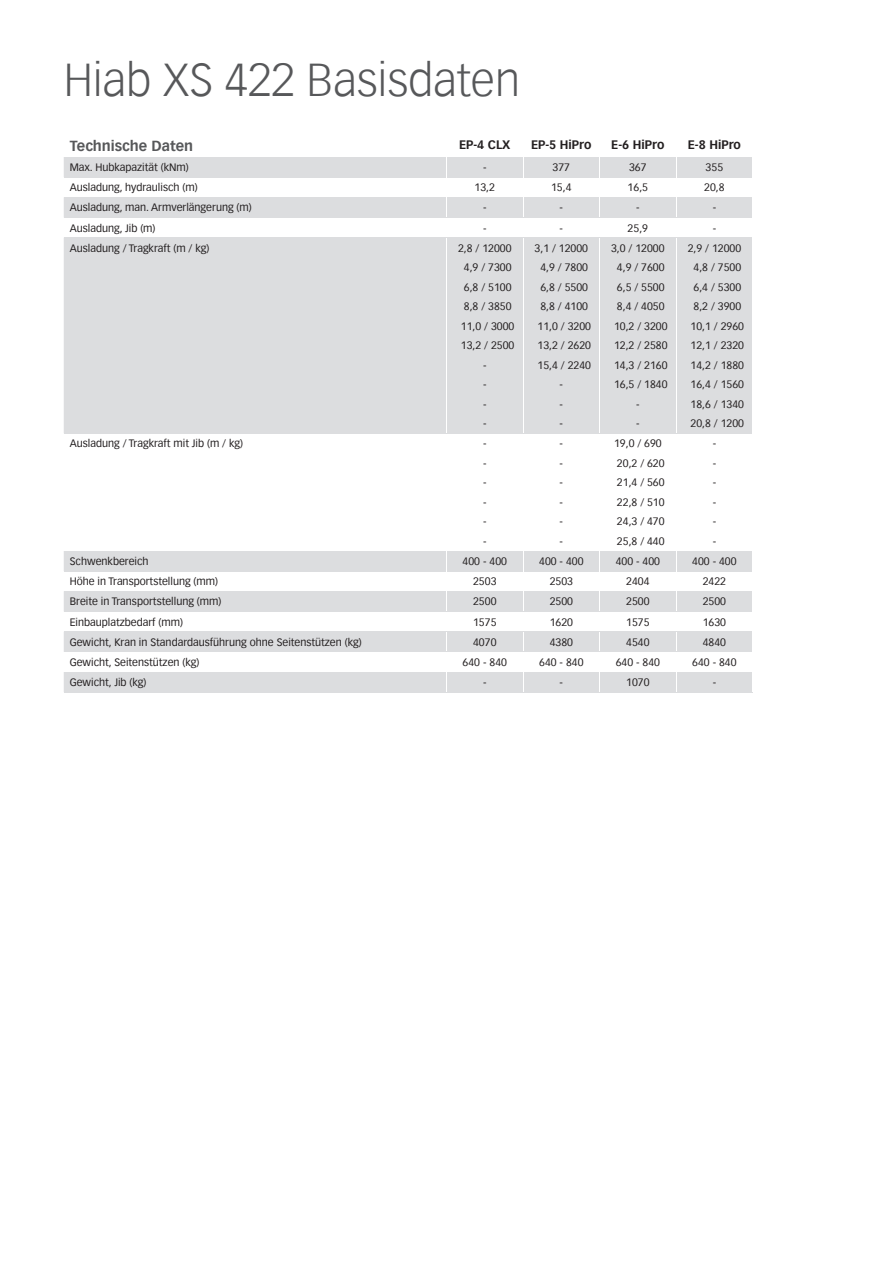
<style>
.page{position:relative;width:893px;height:1263px;background:#fff}
.page>*{position:absolute;margin:0;border:0;box-sizing:border-box;transform-origin:0 0}
.t1{font:300 45px "Vectora Com";color:#57585a}
.t2{font:700 14.25px "Vectora Com";color:#57585a}
.t3{font:700 12px "Vectora Com";color:#231f20}
.t4{font:10.5px/19.5px "Vectora Com";color:#231f20;text-align:center}
</style>
<div class="page">
<svg style="left:64px;top:157px;width:688px;height:535px;fill:#dcdddf"></svg>
<hr style="left:64px;top:177px;width:382px;height:1px;background:#dcdddf">
<hr style="left:446px;top:177px;width:77px;height:1px;background:#dcdddf">
<hr style="left:523px;top:177px;width:76px;height:1px;background:#dcdddf">
<hr style="left:599px;top:177px;width:77px;height:1px;background:#dcdddf">
<hr style="left:676px;top:177px;width:76px;height:1px;background:#dcdddf">
<hr style="left:64px;top:197px;width:382px;height:1px;background:#dcdddf">
<hr style="left:446px;top:197px;width:77px;height:1px;background:#dcdddf">
<hr style="left:523px;top:197px;width:76px;height:1px;background:#dcdddf">
<hr style="left:599px;top:197px;width:77px;height:1px;background:#dcdddf">
<hr style="left:676px;top:197px;width:76px;height:1px;background:#dcdddf">
<hr style="left:64px;top:217px;width:382px;height:1px;background:#dcdddf">
<hr style="left:446px;top:217px;width:77px;height:1px;background:#dcdddf">
<svg style="left:446px;top:157px;width:1px;height:80px"></svg>
<hr style="left:523px;top:217px;width:76px;height:1px;background:#dcdddf">
<svg style="left:523px;top:157px;width:1px;height:80px"></svg>
<hr style="left:599px;top:217px;width:77px;height:1px;background:#dcdddf">
<svg style="left:599px;top:157px;width:1px;height:80px"></svg>
<hr style="left:676px;top:217px;width:76px;height:1px;background:#dcdddf">
<svg style="left:676px;top:157px;width:1px;height:80px"></svg>
<hr style="left:64px;top:237px;width:382px;height:1px;background:#dcdddf">
<hr style="left:446px;top:237px;width:77px;height:1px;background:#dcdddf">
<hr style="left:446px;top:238px;width:1px;height:195px;background:#fff">
<hr style="left:523px;top:237px;width:76px;height:1px;background:#dcdddf">
<hr style="left:523px;top:238px;width:1px;height:195px;background:#fff">
<hr style="left:599px;top:237px;width:77px;height:1px;background:#dcdddf">
<hr style="left:599px;top:238px;width:1px;height:195px;background:#fff">
<hr style="left:676px;top:237px;width:76px;height:1px;background:#dcdddf">
<hr style="left:676px;top:238px;width:1px;height:195px;background:#fff">
<hr style="left:64px;top:433px;width:382px;height:1px;background:#dcdddf">
<hr style="left:446px;top:433px;width:77px;height:1px;background:#dcdddf">
<hr style="left:446px;top:434px;width:1px;height:117px;background:#fff">
<hr style="left:523px;top:433px;width:76px;height:1px;background:#dcdddf">
<hr style="left:523px;top:434px;width:1px;height:117px;background:#fff">
<hr style="left:599px;top:433px;width:77px;height:1px;background:#dcdddf">
<hr style="left:599px;top:434px;width:1px;height:117px;background:#fff">
<hr style="left:676px;top:433px;width:76px;height:1px;background:#dcdddf">
<hr style="left:676px;top:434px;width:1px;height:117px;background:#fff">
<hr style="left:64px;top:551px;width:382px;height:1px;background:#dcdddf">
<hr style="left:446px;top:551px;width:77px;height:1px;background:#dcdddf">
<hr style="left:523px;top:551px;width:76px;height:1px;background:#dcdddf">
<hr style="left:599px;top:551px;width:77px;height:1px;background:#dcdddf">
<hr style="left:676px;top:551px;width:76px;height:1px;background:#dcdddf">
<hr style="left:64px;top:571px;width:382px;height:1px;background:#dcdddf">
<hr style="left:446px;top:571px;width:77px;height:1px;background:#dcdddf">
<hr style="left:523px;top:571px;width:76px;height:1px;background:#dcdddf">
<hr style="left:599px;top:571px;width:77px;height:1px;background:#dcdddf">
<hr style="left:676px;top:571px;width:76px;height:1px;background:#dcdddf">
<hr style="left:64px;top:591px;width:382px;height:1px;background:#dcdddf">
<hr style="left:446px;top:591px;width:77px;height:1px;background:#dcdddf">
<hr style="left:523px;top:591px;width:76px;height:1px;background:#dcdddf">
<hr style="left:599px;top:591px;width:77px;height:1px;background:#dcdddf">
<hr style="left:676px;top:591px;width:76px;height:1px;background:#dcdddf">
<hr style="left:64px;top:611px;width:382px;height:1px;background:#dcdddf">
<hr style="left:446px;top:611px;width:77px;height:1px;background:#dcdddf">
<hr style="left:523px;top:611px;width:76px;height:1px;background:#dcdddf">
<hr style="left:599px;top:611px;width:77px;height:1px;background:#dcdddf">
<hr style="left:676px;top:611px;width:76px;height:1px;background:#dcdddf">
<hr style="left:64px;top:631px;width:382px;height:1px;background:#dcdddf">
<hr style="left:446px;top:631px;width:77px;height:1px;background:#dcdddf">
<hr style="left:523px;top:631px;width:76px;height:1px;background:#dcdddf">
<hr style="left:599px;top:631px;width:77px;height:1px;background:#dcdddf">
<hr style="left:676px;top:631px;width:76px;height:1px;background:#dcdddf">
<hr style="left:64px;top:651px;width:382px;height:1px;background:#dcdddf">
<hr style="left:446px;top:651px;width:77px;height:1px;background:#dcdddf">
<hr style="left:523px;top:651px;width:76px;height:1px;background:#dcdddf">
<hr style="left:599px;top:651px;width:77px;height:1px;background:#dcdddf">
<hr style="left:676px;top:651px;width:76px;height:1px;background:#dcdddf">
<hr style="left:64px;top:671px;width:382px;height:1px;background:#dcdddf">
<hr style="left:64px;top:692px;width:382px;height:1px;background:#dcdddf">
<hr style="left:446px;top:671px;width:77px;height:1px;background:#dcdddf">
<hr style="left:446px;top:692px;width:77px;height:1px;background:#dcdddf">
<svg style="left:446px;top:551px;width:1px;height:141px"></svg>
<hr style="left:523px;top:671px;width:76px;height:1px;background:#dcdddf">
<hr style="left:523px;top:692px;width:76px;height:1px;background:#dcdddf">
<svg style="left:523px;top:551px;width:1px;height:141px"></svg>
<hr style="left:599px;top:671px;width:77px;height:1px;background:#dcdddf">
<hr style="left:599px;top:692px;width:77px;height:1px;background:#dcdddf">
<svg style="left:599px;top:551px;width:1px;height:141px"></svg>
<hr style="left:676px;top:671px;width:76px;height:1px;background:#dcdddf">
<hr style="left:676px;top:692px;width:77px;height:1px;background:#dcdddf">
<svg style="left:676px;top:551px;width:1px;height:141px"></svg>
<h1 class="t1" style="left:64px;top:53px;width:458px">Hiab XS 422 Basisdaten</h1>
<h2 class="t2" style="left:70px;top:137px;width:125px">Technische Daten</h2>
<p class="t3" style="left:459px;top:138px;width:53px">EP-4 CLX</p>
<p class="t3" style="left:531px;top:138px;width:62px">EP-5 HiPro</p>
<p class="t3" style="left:611px;top:138px;width:55px">E-6 HiPro</p>
<p class="t3" style="left:688px;top:138px;width:55px">E-8 HiPro</p>
<p class="t4" style="left:70px;top:158px;width:121px">Max. Hubkapazität (kNm)</p>
<p class="t4" style="left:483px;top:158px;width:5px">-</p>
<p class="t4" style="left:552px;top:158px;width:19px">377</p>
<p class="t4" style="left:629px;top:158px;width:19px">367</p>
<p class="t4" style="left:706px;top:158px;width:19px">355</p>
<p class="t4" style="left:70px;top:178px;width:129px">Ausladung, hydraulisch (m)</p>
<p class="t4" style="left:474px;top:178px;width:22px">13,2</p>
<p class="t4" style="left:551px;top:178px;width:22px">15,4</p>
<p class="t4" style="left:628px;top:178px;width:22px">16,5</p>
<p class="t4" style="left:704px;top:178px;width:22px">20,8</p>
<p class="t4" style="left:70px;top:198px;width:184px">Ausladung, man. Armverlängerung (m)</p>
<p class="t4" style="left:483px;top:198px;width:5px">-</p>
<p class="t4" style="left:559px;top:198px;width:5px">-</p>
<p class="t4" style="left:636px;top:198px;width:5px">-</p>
<p class="t4" style="left:713px;top:198px;width:5px">-</p>
<p class="t4" style="left:70px;top:218px;width:87px">Ausladung, Jib (m)</p>
<p class="t4" style="left:483px;top:218px;width:5px">-</p>
<p class="t4" style="left:559px;top:218px;width:5px">-</p>
<p class="t4" style="left:628px;top:218px;width:22px">25,9</p>
<p class="t4" style="left:713px;top:218px;width:5px">-</p>
<p class="t4" style="left:70px;top:238px;width:141px">Ausladung / Tragkraft (m / kg)</p>
<p class="t4" style="left:458px;top:238px;width:58px">2,8 / 12000<br>4,9 / 7300<br>6,8 / 5100<br>8,8 / 3850<br>11,0 / 3000<br>13,2 / 2500 -<br>-<br>-<br>-</p>
<p class="t4" style="left:534px;top:238px;width:58px">3,1 / 12000<br>4,9 / 7800<br>6,8 / 5500<br>8,8 / 4100<br>11,0 / 3200<br>13,2 / 2620<br>15,4 / 2240 -<br>-<br>-</p>
<p class="t4" style="left:611px;top:238px;width:58px">3,0 / 12000<br>4,9 / 7600<br>6,5 / 5500<br>8,4 / 4050<br>10,2 / 3200<br>12,2 / 2580<br>14,3 / 2160<br>16,5 / 1840 -<br>-</p>
<p class="t4" style="left:688px;top:238px;width:58px;text-align:left">2,9 / 12000<br>4,8 / 7500<br>6,4 / 5300<br>8,2 / 3900<br>10,1 / 2960<br>12,1 / 2320<br>14,2 / 1880<br>16,4 / 1560<br>18,6 / 1340<br>20,8 / 1200</p>
<p class="t4" style="left:70px;top:434px;width:175px">Ausladung / Tragkraft mit Jib (m / kg)</p>
<p class="t4" style="left:483px;top:434px;width:5px;text-align:justify">- - - - - -</p>
<p class="t4" style="left:560px;top:434px;width:5px;text-align:justify">- - - - - -</p>
<p class="t4" style="left:614px;top:434px;width:52px;text-align:left">19,0 / 690<br>20,2 / 620<br>21,4 / 560<br>22,8 / 510<br>24,3 / 470<br>25,8 / 440</p>
<p class="t4" style="left:713px;top:434px;width:5px;text-align:justify">- - - - - -</p>
<p class="t4" style="left:70px;top:552px;width:80px">Schwenkbereich</p>
<p class="t4" style="left:463px;top:552px;width:46px">400 - 400</p>
<p class="t4" style="left:539px;top:552px;width:46px">400 - 400</p>
<p class="t4" style="left:616px;top:552px;width:46px">400 - 400</p>
<p class="t4" style="left:692px;top:552px;width:46px">400 - 400</p>
<p class="t4" style="left:70px;top:572px;width:150px">Höhe in Transportstellung (mm)</p>
<p class="t4" style="left:473px;top:572px;width:25px">2503</p>
<p class="t4" style="left:550px;top:572px;width:25px">2503</p>
<p class="t4" style="left:626px;top:572px;width:25px">2404</p>
<p class="t4" style="left:703px;top:572px;width:25px">2422</p>
<p class="t4" style="left:70px;top:592px;width:153px">Breite in Transportstellung (mm)</p>
<p class="t4" style="left:473px;top:592px;width:25px">2500</p>
<p class="t4" style="left:550px;top:592px;width:25px">2500</p>
<p class="t4" style="left:626px;top:592px;width:25px">2500</p>
<p class="t4" style="left:703px;top:592px;width:25px">2500</p>
<p class="t4" style="left:70px;top:612px;width:115px">Einbauplatzbedarf (mm)</p>
<p class="t4" style="left:473px;top:612px;width:25px">1575</p>
<p class="t4" style="left:550px;top:612px;width:25px">1620</p>
<p class="t4" style="left:626px;top:612px;width:25px">1575</p>
<p class="t4" style="left:703px;top:612px;width:25px">1630</p>
<p class="t4" style="left:70px;top:632px;width:293px">Gewicht, Kran in Standardausführung ohne Seitenstützen (kg)</p>
<p class="t4" style="left:473px;top:632px;width:25px">4070</p>
<p class="t4" style="left:550px;top:632px;width:25px">4380</p>
<p class="t4" style="left:626px;top:632px;width:25px">4540</p>
<p class="t4" style="left:703px;top:632px;width:25px">4840</p>
<p class="t4" style="left:70px;top:652px;width:131px">Gewicht, Seitenstützen (kg)</p>
<p class="t4" style="left:463px;top:652px;width:46px">640 - 840</p>
<p class="t4" style="left:539px;top:652px;width:46px">640 - 840</p>
<p class="t4" style="left:616px;top:652px;width:46px">640 - 840</p>
<p class="t4" style="left:692px;top:652px;width:46px">640 - 840</p>
<p class="t4" style="left:70px;top:673px;width:78px">Gewicht, Jib (kg)</p>
<p class="t4" style="left:483px;top:673px;width:5px">-</p>
<p class="t4" style="left:560px;top:673px;width:5px">-</p>
<p class="t4" style="left:626px;top:673px;width:25px">1070</p>
<p class="t4" style="left:713px;top:673px;width:5px">-</p>
</div>
